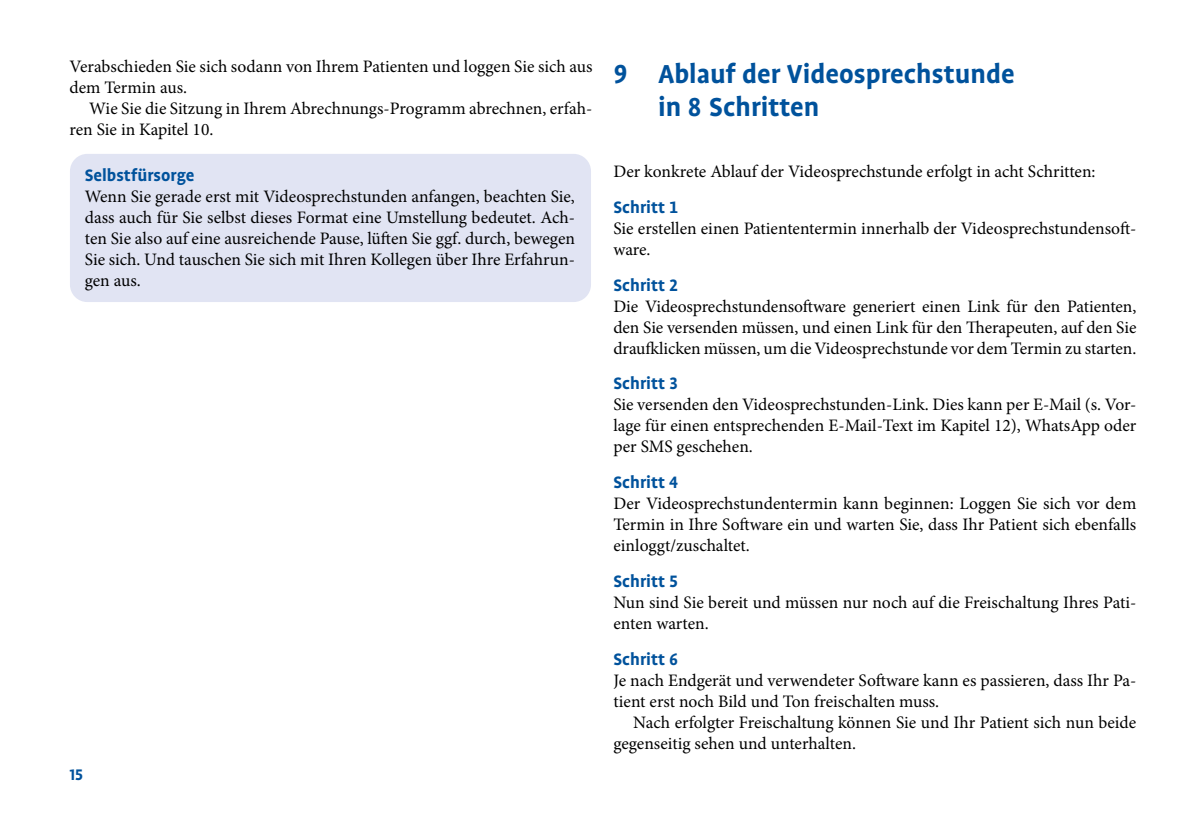
<style>
.page{position:relative;width:1191px;height:819px;background:#fff}
.page>*{position:absolute;margin:0;border:0;box-sizing:border-box;transform-origin:0 0}
.t1{font:29.75px/33.2px "Profile OT Bold Q angepasst";color:#00529c}
.t2{font:18.9px "Profile OT Bold Q angepasst";color:#00529c}
.t3{font:17.5px/21px "Minion Pro";color:#000}
.t4{font:17.5px "Profile OT Bold Q angepasst";color:#00529c}
</style>
<div class="page">
<div style="left:70px;top:154px;width:521px;height:148px;background:#e1e4f3;border-radius:17px"></div>
<p class="t3" style="left:69px;top:56px;width:524px">Verabschieden Sie sich sodann von Ihrem Patienten und loggen Sie sich aus dem Termin aus.</p>
<p class="t3" style="left:69px;top:98px;width:524px;text-indent:20px">Wie Sie die Sitzung in Ihrem Abrechnungs-Programm abrechnen, erfah&shy;ren Sie in Kapitel 10.</p>
<p class="t2" style="left:85px;top:165px;width:111px">Selbstfürsorge</p>
<p class="t3" style="left:85px;top:186px;width:491px;text-align:justify">Wenn Sie gerade erst mit Videosprechstunden anfangen, beachten Sie, dass auch für Sie selbst dieses Format eine Umstellung bedeutet. Ach&shy;ten Sie also auf eine ausreichende Pause, lüften Sie ggf. durch, bewegen Sie sich. Und tauschen Sie sich mit Ihren Kollegen über Ihre Erfahrun&shy;gen aus.</p>
<p class="t4" style="left:69px;top:765px;width:15px">15</p>
<h1 class="t1" style="left:658px;top:58px;width:358px;text-indent:-45px">9 Ablauf der Videosprechstunde in 8 Schritten</h1>
<p class="t3" style="left:613px;top:161px;width:483px">Der konkrete Ablauf der Videosprechstunde erfolgt in acht Schritten:</p>
<p class="t2" style="left:613px;top:196px;width:66px">Schritt 1</p>
<p class="t3" style="left:613px;top:217px;width:524px">Sie erstellen einen Patiententermin innerhalb der Videosprechstundensoft&shy;ware.</p>
<p class="t2" style="left:613px;top:274px;width:66px">Schritt 2</p>
<p class="t3" style="left:613px;top:295px;width:524px;text-align:justify">Die Videosprechstundensoftware generiert einen Link für den Patienten, den Sie versenden müssen, und einen Link für den Therapeuten, auf den Sie draufklicken müssen, um die Videosprechstunde vor dem Termin zu starten.</p>
<p class="t2" style="left:613px;top:373px;width:66px">Schritt 3</p>
<p class="t3" style="left:613px;top:394px;width:524px;text-align:justify">Sie versenden den Videosprechstunden-Link. Dies kann per E-Mail (s. Vor&shy;lage für einen entsprechenden E-Mail-Text im Kapitel 12), WhatsApp oder per SMS geschehen.</p>
<p class="t2" style="left:613px;top:472px;width:66px">Schritt 4</p>
<p class="t3" style="left:613px;top:493px;width:524px;text-align:justify">Der Videosprechstundentermin kann beginnen: Loggen Sie sich vor dem Termin in Ihre Software ein und warten Sie, dass Ihr Patient sich ebenfalls einloggt/zuschaltet.</p>
<p class="t2" style="left:613px;top:571px;width:66px">Schritt 5</p>
<p class="t3" style="left:613px;top:592px;width:524px">Nun sind Sie bereit und müssen nur noch auf die Freischaltung Ihres Pati&shy;enten warten.</p>
<p class="t2" style="left:613px;top:649px;width:66px">Schritt 6</p>
<p class="t3" style="left:613px;top:670px;width:524px">Je nach Endgerät und verwendeter Software kann es passieren, dass Ihr Pa&shy;tient erst noch Bild und Ton freischalten muss.</p>
<p class="t3" style="left:613px;top:712px;width:524px;text-indent:20px">Nach erfolgter Freischaltung können Sie und Ihr Patient sich nun beide gegenseitig sehen und unterhalten.</p>
</div>
